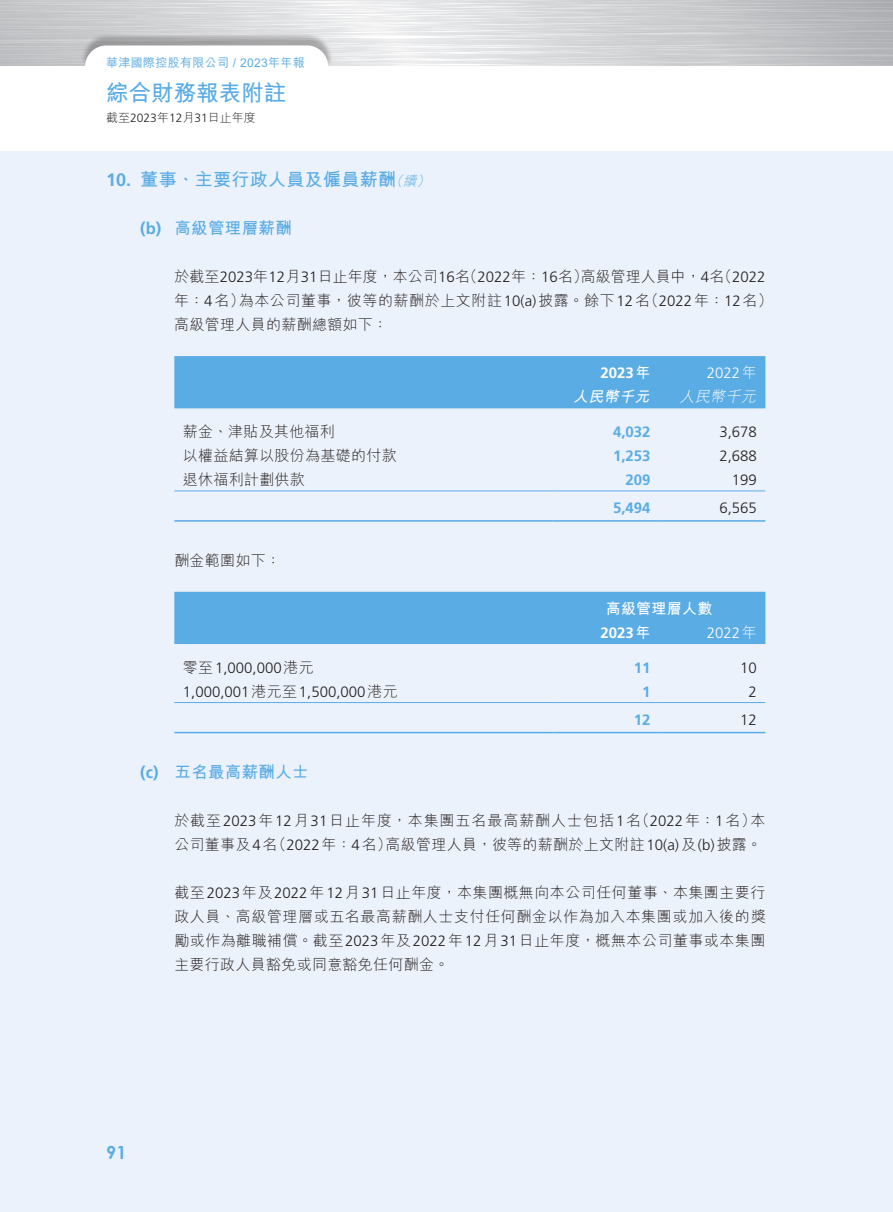
<style>
.page{position:relative;width:893px;height:1212px;background:#fff}
.page>*{position:absolute;margin:0;border:0;box-sizing:border-box;transform-origin:0 0}
.t1{font:700 22.5px "M Hei HK";color:#5aace5}
.t2{font:700 18px "M Hei HK";letter-spacing:.02em;color:#5aace5}
.t3{font:700 18px "Frutiger LT Std";color:#5aace5}
.t4{font:700 18px "Century Gothic";color:#5aace5}
.t5{font:700 16.5px "M Hei HK";letter-spacing:.02em;color:#5aace5}
.t6{font:700 16.5px "Frutiger LT Std";color:#5aace5}
.t7{font:300 15px/24px "M Hei HK";letter-spacing:.02em;color:#231f20}
.t8{font:300 15px/24px "M Hei HK";letter-spacing:.04em;color:#231f20}
.t9{font:300 15px/24px "M Hei HK";letter-spacing:.065em;color:#231f20}
.t10{font:300 15px "Frutiger LT Std";color:#231f20}
.t11{font:700 15px "Frutiger LT Std";color:#5aace5}
.t12{font:300 15px "Frutiger LT Std";color:#fff}
.t13{font:700 15px "Frutiger LT Std";color:#fff}
.t14{font:700 15px "M Hei HK";letter-spacing:.02em;color:#fff}
.t15{font:italic 300 15px "M Hei HK";color:#fff}
.t16{font:italic 700 15px "M Hei HK";color:#fff}
.t17{font:italic 300 13.5px "M Hei HK";color:#5aace5}
.t18{font:500 12px "M Hei HK";letter-spacing:.025em;color:#5aace5}
.t19{font:300 12px "M Hei HK";color:#231f20}
.s1{font-family:"Frutiger LT Std"}
.s2{font-family:"M Hei HK"}
</style>
<div class="page">
<div style="left:0;top:151px;width:893px;height:1061px;background:#ecf2fb"></div>
<div style="left:80px;top:32px;width:253px;height:35px;background:#231f20;opacity:.3"></div>
<svg style="left:85px;top:45px;width:243px;height:22px"></svg>
<div style="left:174px;top:356px;width:591px;height:52px;background:#5aace5"></div>
<hr style="left:174px;top:490px;width:379px;height:1px;background:#5aace5">
<hr style="left:553px;top:490px;width:106px;height:1px;background:#5aace5">
<hr style="left:659px;top:490px;width:106px;height:1px;background:#5aace5">
<hr style="left:174px;top:520px;width:379px;height:2px;background:#5aace5">
<hr style="left:553px;top:520px;width:106px;height:2px;background:#5aace5">
<hr style="left:659px;top:520px;width:106px;height:2px;background:#5aace5">
<div style="left:174px;top:592px;width:591px;height:52px;background:#5aace5"></div>
<hr style="left:174px;top:702px;width:379px;height:1px;background:#5aace5">
<hr style="left:553px;top:702px;width:106px;height:1px;background:#5aace5">
<hr style="left:659px;top:702px;width:106px;height:1px;background:#5aace5">
<hr style="left:174px;top:732px;width:379px;height:1px;background:#5aace5">
<hr style="left:553px;top:732px;width:106px;height:1px;background:#5aace5">
<hr style="left:659px;top:732px;width:106px;height:1px;background:#5aace5">
<p class="t18" style="left:106px;top:54px;width:200px">華津國際控股有限公司 / 2023年年報</p>
<h1 class="t1" style="left:106px;top:77px;width:181px">綜合財務報表附註</h1>
<p class="t19" style="left:106px;top:111px;width:151px">截至<span class="s1">2023</span>年<span class="s1">12</span>月<span class="s1">31</span>日止年度</p>
<p class="t3" style="left:106px;top:169px;width:27px">10.</p>
<p class="t2" style="left:140px;top:166px;width:257px">董事、主要行政人員及僱員薪酬</p>
<p class="t17" style="left:403px;top:174px;width:18px">續</p>
<p class="t17" style="left:390px;top:174px;width:18px">（</p>
<p class="t17" style="left:417px;top:174px;width:18px">(</p>
<p class="t6" style="left:140px;top:219px;width:23px">b( )</p>
<p class="t5" style="left:174px;top:216px;width:119px">高級管理層薪酬</p>
<p class="t7" style="left:581px;top:264px;width:186px">高級管理人員中，<span class="s1">4</span> )名 <span class="s1">2022</span></p>
<p class="t8" style="left:239px;top:264px;width:536px;text-indent:-64px">於截至<span class="s1">2023</span>年<span class="s1">12</span>月<span class="s1">31</span>日止年度，本公司<span class="s1">16</span> （名 <span class="s1">2022</span>年：<span class="s1">16</span>名）<br>為本公司董事，彼等的薪酬於上文附註<span class="s1">10 )a(</span> 披露。餘下<span class="s1">12</span> （名 <span class="s1">2022</span>年：<span class="s1">12</span>名(</p>
<p class="t7" style="left:174px;top:288px;width:215px">年：<span class="s1">4</span>名）<br>高級管理人員的薪酬總額如下：</p>
<p class="t13" style="left:600px;top:364px;width:52px">2023<span class="s2">年</span></p>
<p class="t12" style="left:707px;top:364px;width:52px">2022 <span class="s2">年</span></p>
<p class="t16" style="left:573px;top:386px;width:82px">人民幣千元</p>
<p class="t15" style="left:679px;top:389px;width:81px">人民幣千元</p>
<p class="t7" style="left:183px;top:419px;width:154px">薪金、津貼及其他福利</p>
<p class="t11" style="left:613px;top:423px;width:39px">4,032</p>
<p class="t10" style="left:719px;top:423px;width:39px">3,678</p>
<p class="t7" style="left:183px;top:443px;width:215px">以權益結算以股份為基礎的付款</p>
<p class="t11" style="left:613px;top:447px;width:39px">1,253</p>
<p class="t10" style="left:719px;top:447px;width:39px">2,688</p>
<p class="t7" style="left:183px;top:467px;width:124px">退休福利計劃供款</p>
<p class="t11" style="left:626px;top:471px;width:27px">209</p>
<p class="t10" style="left:732px;top:471px;width:27px">199</p>
<p class="t11" style="left:613px;top:499px;width:39px">5,494</p>
<p class="t10" style="left:719px;top:500px;width:39px">6,565</p>
<p class="t7" style="left:174px;top:548px;width:108px">酬金範圍如下：</p>
<p class="t10" style="left:183px;top:659px;width:133px"><span class="s2">零至</span>1,000,000<span class="s2">港元</span></p>
<p class="t10" style="left:183px;top:683px;width:216px">1,000,001<span class="s2">港元至</span>1,500,000<span class="s2">港元</span></p>
<p class="t14" style="left:606px;top:597px;width:108px">高級管理層人數</p>
<p class="t12" style="left:707px;top:624px;width:52px">2022 <span class="s2">年</span></p>
<p class="t13" style="left:600px;top:624px;width:52px">2023<span class="s2">年</span></p>
<p class="t11" style="left:634px;top:658px;width:18px">11</p>
<p class="t10" style="left:740px;top:659px;width:18px">10</p>
<p class="t11" style="left:642px;top:682px;width:10px">1</p>
<p class="t10" style="left:749px;top:683px;width:10px">2</p>
<p class="t11" style="left:634px;top:711px;width:18px">12</p>
<p class="t10" style="left:740px;top:711px;width:18px">12</p>
<p class="t6" style="left:140px;top:762px;width:20px">c( )</p>
<p class="t5" style="left:174px;top:759px;width:136px">五名最高薪酬人士</p>
<p class="t9" style="left:385px;top:808px;width:378px;text-indent:-211px">於截至<span class="s1">2023</span>年<span class="s1">12</span>月<span class="s1">31</span>日止年度，本集團五名最高薪酬人士包括<span class="s1">1</span> （名 <span class="s1">2022</span>年：<span class="s1">1</span>名）高級管理人員，彼等的薪酬於上文附註<span class="s1">1 0</span> 及<span class="s1">)a( )b(</span> 披露。</p>
<p class="t7" style="left:750px;top:808px;width:16px">本</p>
<p class="t7" style="left:174px;top:832px;width:219px">公司董事及<span class="s1">4</span> （名 <span class="s1">2022</span>年：<span class="s1">4</span>名）</p>
<p class="t7" style="left:174px;top:880px;width:593px;text-align:justify">截至<span class="s1">2023</span>年及<span class="s1">2022</span>年<span class="s1">12</span>月<span class="s1">31</span>日止年度，本集團概無向本公司任何董事、本集團主要行政人員、高級管理層或五名最高薪酬人士支付任何酬金以作為加入本集團或加入後的獎勵或作為離職補償。截至<span class="s1">2023</span>年及<span class="s1">2022</span>年<span class="s1">12</span>月<span class="s1">31</span>日止年度，概無本公司董事或本集團主要行政人員豁免或同意豁免任何酬金。</p>
<p class="t4" style="left:106px;top:1138px;width:22px">91</p>
</div>
